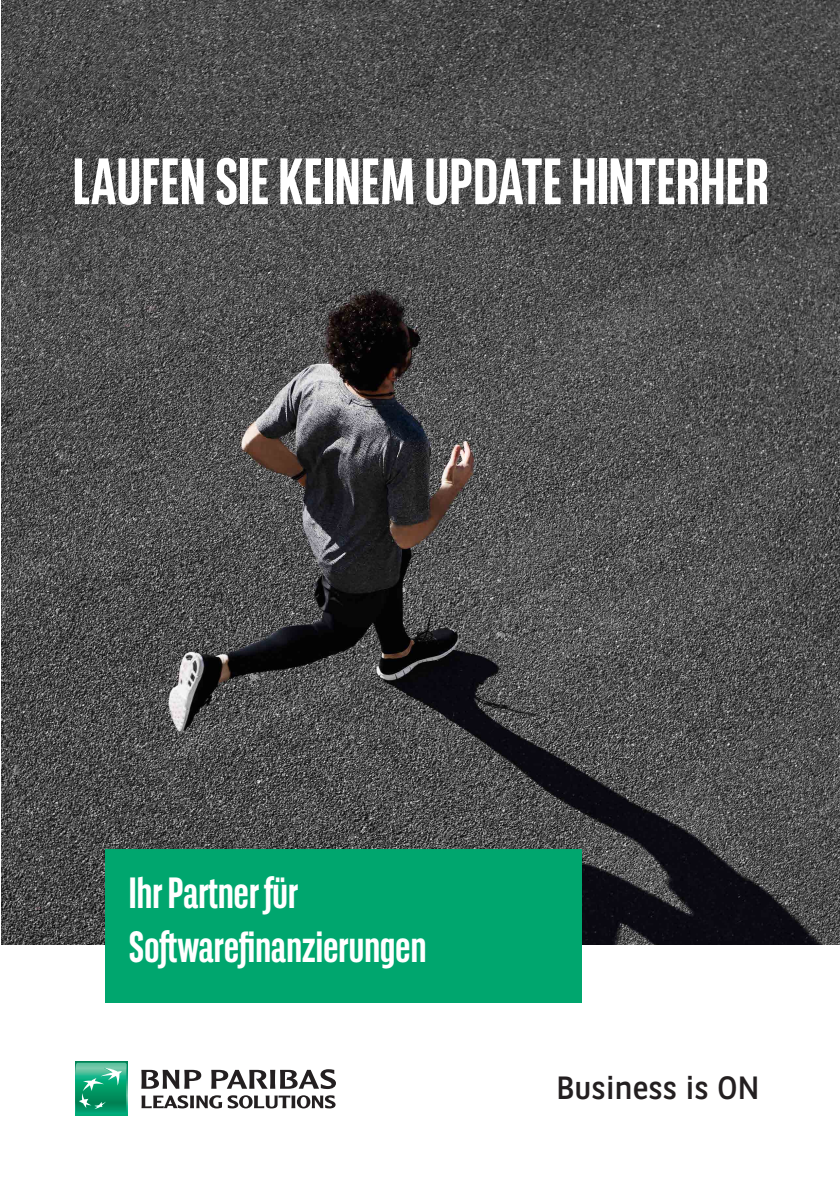
<style>
.page{position:relative;width:840px;height:1191px;background:#fff}
.page>*{position:absolute;margin:0;border:0;box-sizing:border-box;transform-origin:0 0}
.t1{font:700 65.4px "BNPP Sans Condensed";letter-spacing:-.01em;color:#fff}
.t2{font:700 43.6px "BNPP Sans Condensed";letter-spacing:-.01em;color:#fff}
.t3{font:32.2px "BNPP Sans";color:#231f20}
</style>
<div class="page">
<img style="left:1px;top:0;width:838px;height:944px">
<div style="left:105px;top:849px;width:476px;height:153px;background:#00a66e"></div>
<svg style="left:75px;top:1061px;width:53px;height:54px"></svg>
<svg style="left:75px;top:1062px;width:52px;height:52px;background:#2cab81"></svg>
<svg style="left:141px;top:1069px;width:60px;height:19px"></svg>
<svg style="left:211px;top:1069px;width:125px;height:20px"></svg>
<svg style="left:141px;top:1095px;width:194px;height:13px"></svg>
<p class="t1" style="left:72px;top:143px;width:698px">LAUFEN SIE KEINEM UPDATE HINTERHER</p>
<p class="t2" style="left:128px;top:867px;width:171px">Ihr Partner für</p>
<p class="t2" style="left:128px;top:921px;width:300px">Softwarefinanzierungen</p>
<p class="t3" style="left:556px;top:1065px;width:205px">Business is ON</p>
</div>
